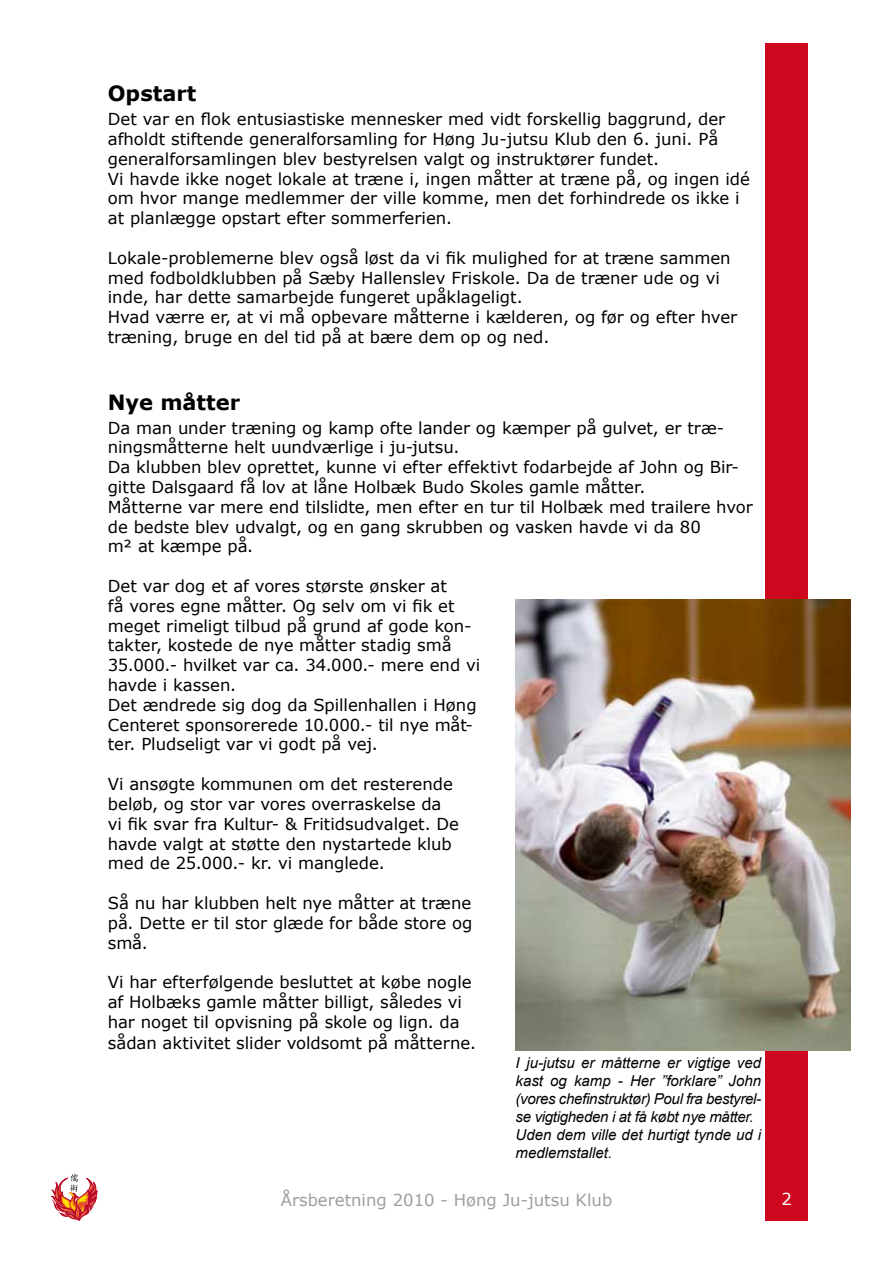
<style>
.page{position:relative;width:893px;height:1263px;background:#fff}
.page>*{position:absolute;margin:0;border:0;box-sizing:border-box;transform-origin:0 0}
.t1{font:700 21px "Verdana";color:#000}
.t2{font:16.5px/19.8px "Verdana";color:#000}
.t3{font:16.5px "Verdana";color:#9c9e9f}
.t4{font:16.5px "Verdana";color:#fff}
.t5{font:italic 15px/18px "Arial";color:#000}
</style>
<div class="page">
<div style="left:765px;top:43px;width:43px;height:1177px;background:#cd071e"></div>
<svg style="left:52px;top:1174px;width:45px;height:46px"></svg>
<img style="left:516px;top:600px;width:334px;height:450px">
<p class="t1" style="left:108px;top:80px;width:90px">Opstart</p>
<p class="t2" style="left:108px;top:109px;width:644px">Det var en flok entusiastiske mennesker med vidt forskellig baggrund, der afholdt stiftende generalforsamling for Høng Ju-jutsu Klub den 6. juni. På generalforsamlingen blev bestyrelsen valgt og instruktører fundet.<br>Vi havde ikke noget lokale at træne i, ingen måtter at træne på, og ingen idé om hvor mange medlemmer der ville komme, men det forhindrede os ikke i at planlægge opstart efter sommerferien.</p>
<p class="t2" style="left:108px;top:247px;width:631px">Lokale-problemerne blev også løst da vi fik mulighed for at træne sammen med fodboldklubben på Sæby Hallenslev Friskole. Da de træner ude og vi inde, har dette samarbejde fungeret upåklageligt.<br>Hvad værre er, at vi må opbevare måtterne i kælderen, og før og efter hver træning, bruge en del tid på at bære dem op og ned.</p>
<p class="t1" style="left:108px;top:389px;width:134px">Nye måtter</p>
<p class="t2" style="left:108px;top:417px;width:646px">Da man under træning og kamp ofte lander og kæmper på gulvet, er træ&shy;ningsmåtterne helt uundværlige i ju-jutsu.<br>Da klubben blev oprettet, kunne vi efter effektivt fodarbejde af John og Bir&shy;gitte Dalsgaard få lov at låne Holbæk Budo Skoles gamle måtter.<br>Måtterne var mere end tilslidte, men efter en tur til Holbæk med trailere hvor de bedste blev udvalgt, og en gang skrubben og vasken havde vi da 80<br>m² at kæmpe på.</p>
<p class="t2" style="left:108px;top:576px;width:374px">Det var dog et af vores største ønsker at<br>få vores egne måtter. Og selv om vi fik et meget rimeligt tilbud på grund af gode kon&shy;takter, kostede de nye måtter stadig små 35.000.- hvilket var ca. 34.000.- mere end vi havde i kassen.<br>Det ændrede sig dog da Spillenhallen i Høng Centeret sponsorerede 10.000.- til nye måt&shy;ter. Pludseligt var vi godt på vej.</p>
<p class="t2" style="left:108px;top:774px;width:353px">Vi ansøgte kommunen om det resterende beløb, og stor var vores overraskelse da vi fik svar fra Kultur- &amp; Fritidsudvalget. De havde valgt at støtte den nystartede klub med de 25.000.- kr. vi manglede.</p>
<p class="t2" style="left:108px;top:892px;width:366px;text-align:justify">Så nu har klubben helt nye måtter at træne på. Dette er til stor glæde for både store og små.</p>
<p class="t2" style="left:108px;top:972px;width:365px">Vi har efterfølgende besluttet at købe nogle af Holbæks gamle måtter billigt, således vi har noget til opvisning på skole og lign. da</p>
<p class="t2" style="left:108px;top:1033px;width:370px">sådan aktivitet slider voldsomt på måtterne.</p>
<p class="t5" style="left:516px;top:1054px;width:247px">I ju-jutsu er måtterne er vigtige ved kast og kamp - Her ”forklare” John (vores chefinstruktør) Poul fra bestyrel&shy;se vigtigheden i at få købt nye måtter.<br>Uden dem ville det hurtigt tynde ud i medlemstallet.</p>
<p class="t3" style="left:281px;top:1189px;width:333px">Årsberetning 2010 - Høng Ju-jutsu Klub</p>
<p class="t4" style="left:781px;top:1189px;width:12px">2</p>
</div>
